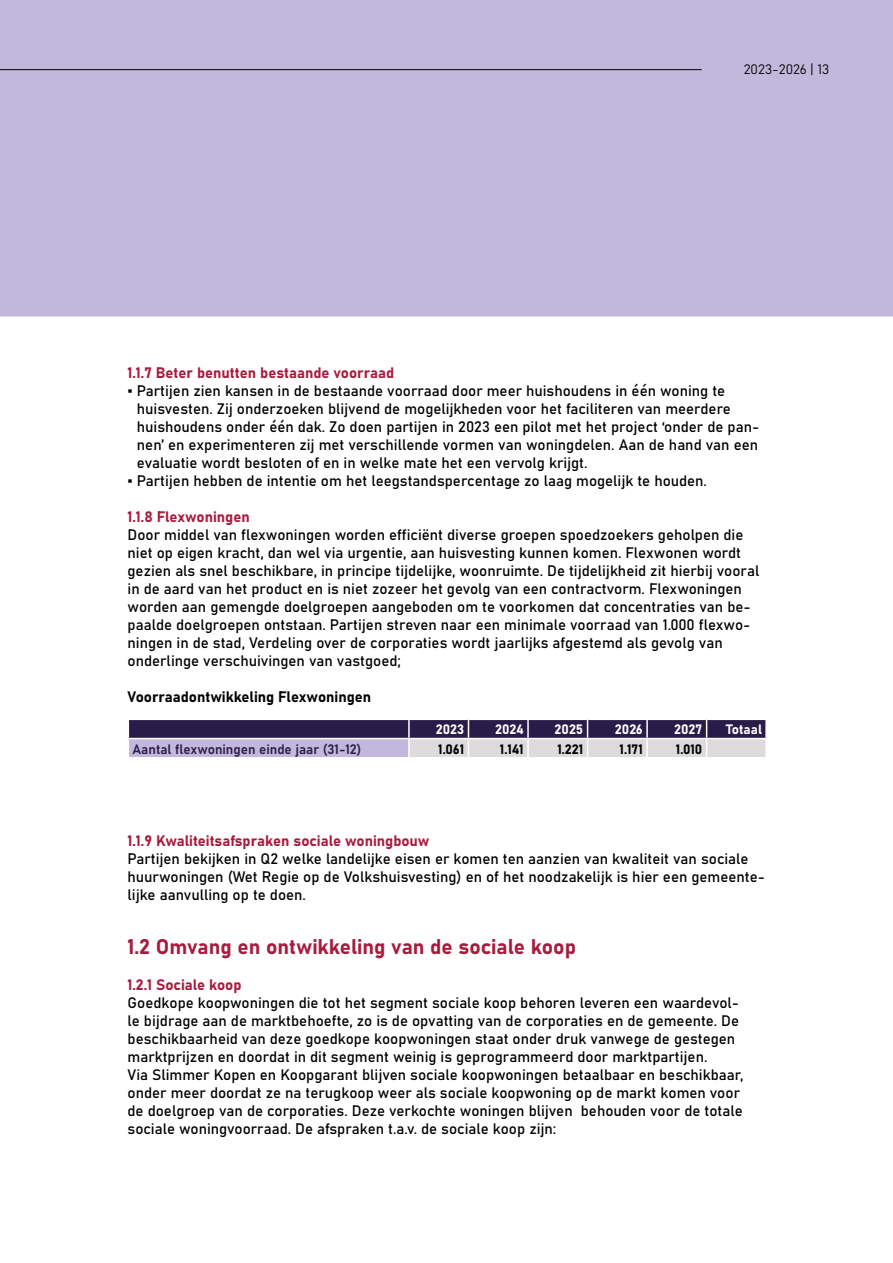
<style>
.page{position:relative;width:893px;height:1263px;background:#fff}
.page>*{position:absolute;margin:0;border:0;box-sizing:border-box;transform-origin:0 0}
._1_1_Subkop__H2{font:21px "Bahnschrift";color:#a81b3d}
.Lopende_tekst__P{font:15px/18px "Bahnschrift";color:#000}
._1_1_1_sub_sub__H3{font:15px "Bahnschrift";color:#a81b3d}
.bodytekst_tabel_blau{font:13.5px "Bahnschrift";color:#000}
.Header_kolom_tekst_k{font:13.5px "Bahnschrift";color:#291c48}
.Header_tekst_-_Kopte{font:13.5px "Bahnschrift";color:#fff}
.s1{font-family:"Arial"}
</style>
<div class="page">
<div style="left:0;top:0;width:893px;height:316px;background:#c1b8dc"></div>
<hr style="left:0;top:69px;width:702px;height:1px;background:#000">
<svg style="left:128px;top:720px;width:638px;height:37px;background:#807895"></svg>
<hr style="left:128px;top:738px;width:281px;height:1px;background:#fff">
<hr style="left:409px;top:738px;width:59px;height:1px;background:#fff">
<hr style="left:468px;top:738px;width:60px;height:1px;background:#fff">
<hr style="left:528px;top:738px;width:60px;height:1px;background:#fff">
<hr style="left:588px;top:738px;width:59px;height:1px;background:#fff">
<hr style="left:647px;top:738px;width:60px;height:1px;background:#fff">
<hr style="left:707px;top:738px;width:60px;height:1px;background:#fff">
<p class="bodytekst_tabel_blau" style="left:744px;top:59px;width:87px">2023-2026 | 13</p>
<h3 class="_1_1_1_sub_sub__H3" style="left:128px;top:361px;width:268px">1.1.7 Beter benutten bestaande voorraad</h3>
<p class="Lopende_tekst__P" style="left:137px;top:381px;width:624px;text-indent:-9px"><span class="s1">▪</span> Partijen zien kansen in de bestaande voorraad door meer huishoudens in één woning te huisvesten. Zij onderzoeken blijvend de mogelijkheden voor het faciliteren van meerdere huishoudens onder één dak. Zo doen partijen in 2023 een pilot met het project ‘onder de pan&shy;nen’ en experimenteren zij met verschillende vormen van woningdelen. Aan de hand van een evaluatie wordt besloten of en in welke mate het een vervolg krijgt.</p>
<p class="Lopende_tekst__P" style="left:128px;top:471px;width:581px"><span class="s1">▪</span> Partijen hebben de intentie om het leegstandspercentage zo laag mogelijk te houden.</p>
<h3 class="_1_1_1_sub_sub__H3" style="left:128px;top:505px;width:124px">1.1.8 Flexwoningen</h3>
<p class="Lopende_tekst__P" style="left:128px;top:525px;width:633px">Door middel van flexwoningen worden efficiënt diverse groepen spoedzoekers geholpen die niet op eigen kracht, dan wel via urgentie, aan huisvesting kunnen komen. Flexwonen wordt gezien als snel beschikbare, in principe tijdelijke, woonruimte. De tijdelijkheid zit hierbij vooral in de aard van het product en is niet zozeer het gevolg van een contractvorm. Flexwoningen worden aan gemengde doelgroepen aangeboden om te voorkomen dat concentraties van be&shy;paalde doelgroepen ontstaan. Partijen streven naar een minimale voorraad van 1.000 flexwo&shy;ningen in de stad, Verdeling over de corporaties wordt jaarlijks afgestemd als gevolg van onderlinge verschuivingen van vastgoed;</p>
<p class="Lopende_tekst__P" style="left:128px;top:687px;width:245px">Voorraadontwikkeling Flexwoningen</p>
<p class="Header_tekst_-_Kopte" style="left:436px;top:719px;width:30px">2023</p>
<p class="Header_tekst_-_Kopte" style="left:495px;top:719px;width:30px">2024</p>
<p class="Header_tekst_-_Kopte" style="left:555px;top:719px;width:30px">2025</p>
<p class="Header_tekst_-_Kopte" style="left:615px;top:719px;width:29px">2026</p>
<p class="Header_tekst_-_Kopte" style="left:674px;top:719px;width:30px">2027</p>
<p class="Header_tekst_-_Kopte" style="left:726px;top:719px;width:37px">Totaal</p>
<p class="Header_kolom_tekst_k" style="left:133px;top:738px;width:230px">Aantal flexwoningen einde jaar (31-12)</p>
<p class="bodytekst_tabel_blau" style="left:438px;top:738px;width:28px">1.061</p>
<p class="bodytekst_tabel_blau" style="left:500px;top:738px;width:25px">1.141</p>
<p class="bodytekst_tabel_blau" style="left:557px;top:738px;width:28px">1.221</p>
<p class="bodytekst_tabel_blau" style="left:619px;top:738px;width:25px">1.171</p>
<p class="bodytekst_tabel_blau" style="left:676px;top:738px;width:28px">1.010</p>
<h3 class="_1_1_1_sub_sub__H3" style="left:128px;top:829px;width:303px">1.1.9 Kwaliteitsafspraken sociale woningbouw</h3>
<p class="Lopende_tekst__P" style="left:128px;top:849px;width:639px">Partijen bekijken in Q2 welke landelijke eisen er komen ten aanzien van kwaliteit van sociale huurwoningen (Wet Regie op de Volkshuisvesting) en of het noodzakelijk is hier een gemeente&shy;lijke aanvulling op te doen.</p>
<h2 class="_1_1_Subkop__H2" style="left:128px;top:931px;width:450px">1.2 Omvang en ontwikkeling van de sociale koop</h2>
<h3 class="_1_1_1_sub_sub__H3" style="left:128px;top:973px;width:116px">1.2.1 Sociale koop</h3>
<p class="Lopende_tekst__P" style="left:128px;top:993px;width:613px">Goedkope koopwoningen die tot het segment sociale koop behoren leveren een waardevol&shy;le bijdrage aan de marktbehoefte, zo is de opvatting van de corporaties en de gemeente. De beschikbaarheid van deze goedkope koopwoningen staat onder druk vanwege de gestegen marktprijzen en doordat in dit segment weinig is geprogrammeerd door marktpartijen.</p>
<p class="Lopende_tekst__P" style="left:128px;top:1065px;width:618px">Via Slimmer Kopen en Koopgarant blijven sociale koopwoningen betaalbaar en beschikbaar, onder meer doordat ze na terugkoop weer als sociale koopwoning op de markt komen voor de doelgroep van de corporaties. Deze verkochte woningen blijven behouden voor de totale sociale woningvoorraad. De afspraken t.a.v. de sociale koop zijn:</p>
</div>
